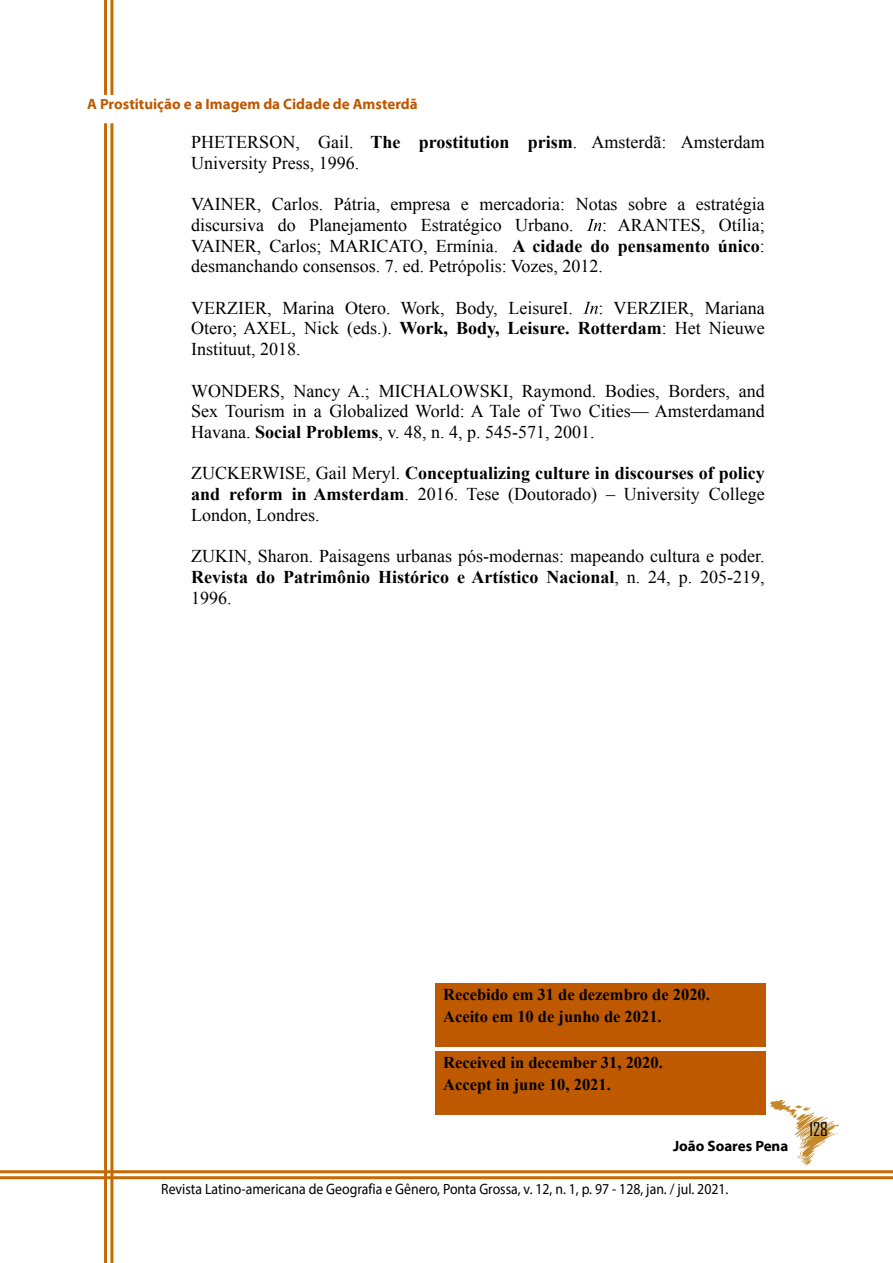
<style>
.page{position:relative;width:893px;height:1263px;background:#fff}
.page>*{position:absolute;margin:0;border:0;box-sizing:border-box;transform-origin:0 0}
.t1{font:18px/20.7px "Times New Roman";color:#000;text-align:justify}
.t2{font:18px "Agency FB";color:#000}
.t3{font:700 16.5px/22.5px "Times New Roman";color:#000}
.t4{font:15px "Myriad Pro";color:#000;scale:.92 1}
.t5{font:700 15px "Myriad Pro";color:#bf5900}
.t6{font:700 15px "Myriad Pro";color:#000}
.s1{font-weight:700}
</style>
<div class="page">
<hr style="left:110px;top:0;width:3px;height:1263px;background:#c56902">
<hr style="left:104px;top:0;width:3px;height:1263px;background:#c56902">
<hr style="left:0;top:1176px;width:893px;height:3px;background:#c56902">
<hr style="left:0;top:1170px;width:893px;height:3px;background:#c56902">
<div style="left:86px;top:96px;width:518px;height:26px;background:#fff"></div>
<img style="left:770px;top:1100px;width:69px;height:64px">
<svg style="left:587px;top:219px;width:14px;height:12px"></svg>
<svg style="left:583px;top:302px;width:15px;height:12px"></svg>
<div style="left:435px;top:1051px;width:330px;height:64px;background:#bf5900"></div>
<div style="left:435px;top:983px;width:330px;height:64px;background:#bf5900"></div>
<p class="t5" style="left:87px;top:97px;width:332px">A Prostituição e a Imagem da Cidade de Amsterdã</p>
<p class="t1" style="left:191px;top:132px;width:575px">PHETERSON, Gail. <span class="s1">The prostitution prism</span>. Amsterdã: Amsterdam<br>University Press, 1996.</p>
<p class="t1" style="left:191px;top:194px;width:575px">VAINER, Carlos. Pátria, empresa e mercadoria: Notas sobre a estratégia discursiva do Planejamento Estratégico Urbano.</p>
<p class="t1" style="left:191px;top:214px;width:575px;text-indent:411px">: ARANTES, Otília; VAINER, Carlos; MARICATO, Ermínia. <span class="s1">A cidade do pensamento único</span>: desmanchando consensos. 7. ed. Petrópolis: Vozes, 2012.</p>
<p class="t1" style="left:191px;top:297px;width:383px">VERZIER, Marina Otero. Work, Body, LeisureI.</p>
<p class="t1" style="left:191px;top:297px;width:575px;text-indent:407px">: VERZIER, Mariana Otero; AXEL, Nick (eds.). <span class="s1">Work, Body, Leisure. Rotterdam</span>: Het Nieuwe Instituut, 2018.</p>
<p class="t1" style="left:191px;top:380px;width:575px">WONDERS, Nancy A.; MICHALOWSKI, Raymond. Bodies, Borders, and Sex Tourism in a Globalized World: A Tale of Two Cities— Amsterdamand Havana. <span class="s1">Social Problems</span>, v. 48, n. 4, p. 545-571, 2001.</p>
<p class="t1" style="left:191px;top:463px;width:575px">ZUCKERWISE, Gail Meryl. <span class="s1">Conceptualizing culture in discourses of policy and reform in Amsterdam</span>. 2016. Tese (Doutorado) – University College London, Londres.</p>
<p class="t1" style="left:191px;top:546px;width:575px">ZUKIN, Sharon. Paisagens urbanas pós-modernas: mapeando cultura e poder.<br><span class="s1">Revista do Patrimônio Histórico e Artístico Nacional</span>, n. 24, p. 205-219, 1996.</p>
<p class="t3" style="left:443px;top:983px;width:268px">Recebido em 31 de dezembro de 2020.<br>Aceito em 10 de junho de 2021.</p>
<p class="t3" style="left:443px;top:1051px;width:221px">Received in december 31, 2020.<br>Accept in june 10, 2021.</p>
<p class="t6" style="left:673px;top:1140px;width:117px">João Soares Pena</p>
<p class="t4" style="left:161px;top:1183px;width:618px">Revista Latino-americana de Geografia e Gênero, Ponta Grossa, v. 12, n. 1, p. 97 - 128, jan. / jul. 2021.</p>
<p class="t2" style="left:809px;top:1118px;width:20px">128</p>
</div>
